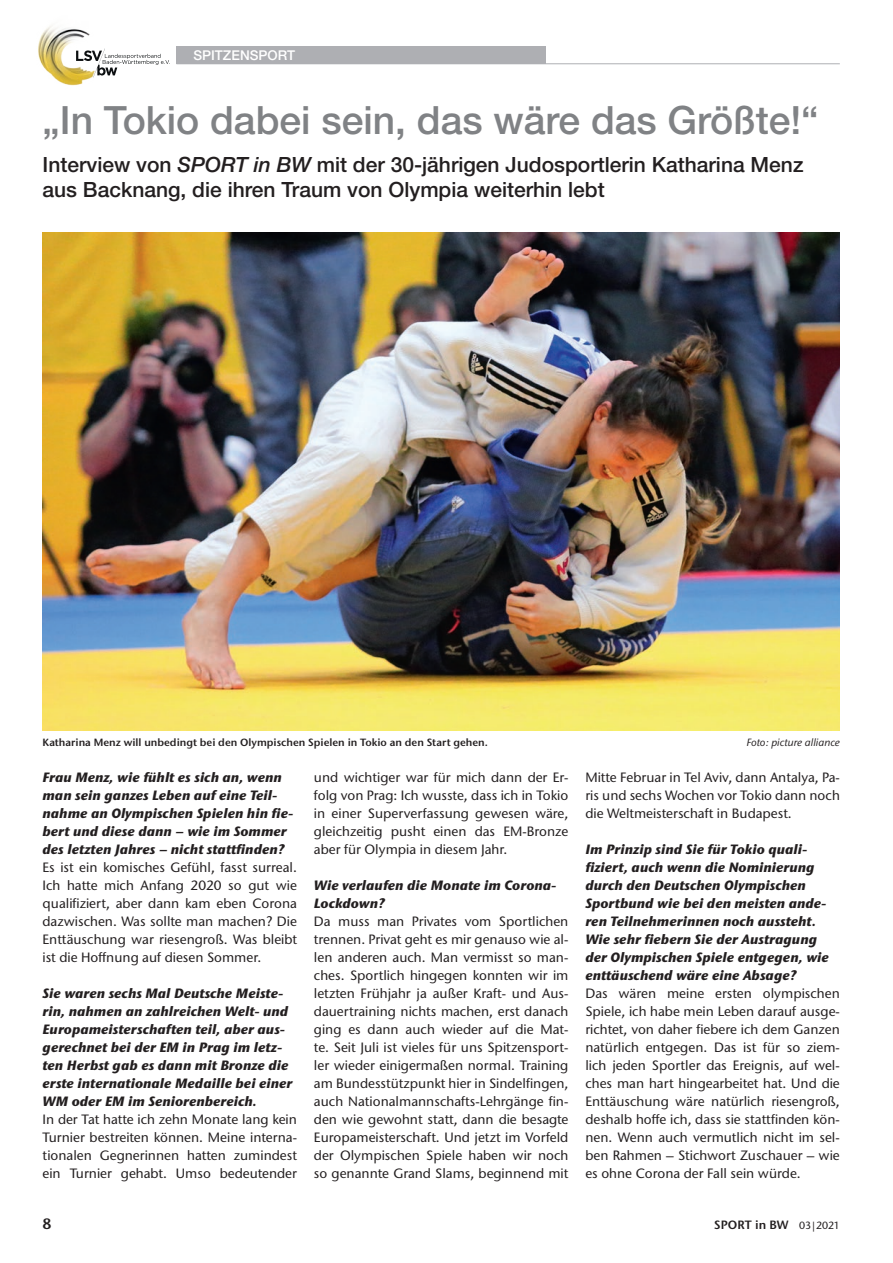
<style>
.page{position:relative;width:893px;height:1263px;background:#fff}
.page>*{position:absolute;margin:0;border:0;box-sizing:border-box;transform-origin:0 0}
.t1{font:500 39px "Helvetica Neue LT Pro";color:#808285}
.t2{font:500 21px/25.2px "Helvetica Neue LT Pro";color:#231f20}
.t3{font:600 15px "Stone Sans ITC Pro";color:#231f20}
.t4{font:500 13.5px/18px "Stone Sans ITC Pro";color:#231f20;text-align:justify}
.t5{font:italic 700 13.5px/18px "Stone Sans ITC Pro";color:#231f20}
.t6{font:500 13.5px "Helvetica Neue LT Pro";color:#fff}
.t7{font:600 12px "Stone Sans ITC Pro";color:#231f20}
.t8{font:600 10.5px "Stone Sans ITC Pro";color:#231f20}
.t9{font:italic 500 10.5px "Stone Sans ITC Pro";color:#231f20}
.s1{font-style:italic}
.s2{font-weight:500;font-size:10.5px}
</style>
<div class="page">
<hr style="left:176px;top:63px;width:664px;height:1px;background:#aeafb3">
<div style="left:176px;top:46px;width:370px;height:17px;background:#aeafb3"></div>
<img style="left:38px;top:25px;width:56px;height:61px">
<svg style="left:76px;top:48px;width:94px;height:29px"></svg>
<img style="left:43px;top:233px;width:797px;height:497px">
<p class="t6" style="left:193px;top:47px;width:103px">SPITZENSPORT</p>
<h1 class="t1" style="left:43px;top:97px;width:778px">„In Tokio dabei sein, das wäre das Größte!“</h1>
<h2 class="t2" style="left:43px;top:152px;width:762px">Interview von <span class="s1">SPORT in BW</span> mit der 30-jährigen Judosportlerin Katharina Menz aus Backnang, die ihren Traum von Olympia weiterhin lebt</h2>
<p class="t8" style="left:43px;top:736px;width:447px">Katharina Menz will unbedingt bei den Olympischen Spielen in Tokio an den Start gehen.</p>
<p class="t9" style="left:746px;top:736px;width:95px">Foto: picture alliance</p>
<p class="t5" style="left:43px;top:768px;width:252px">Frau Menz, wie fühlt es sich an, wenn man sein ganzes Leben auf eine Teil&shy;nahme an Olympischen Spielen hin fie&shy;bert und diese dann – wie im Sommer des letzten Jahres – nicht stattfinden?</p>
<p class="t4" style="left:43px;top:858px;width:256px">Es ist ein komisches Gefühl, fasst surreal.<br>Ich hatte mich Anfang 2020 so gut wie qualifiziert, aber dann kam eben Corona dazwischen. Was sollte man machen? Die Enttäuschung war riesengroß. Was bleibt ist die Hoffnung auf diesen Sommer.</p>
<p class="t5" style="left:43px;top:984px;width:251px">Sie waren sechs Mal Deutsche Meiste&shy;rin, nahmen an zahlreichen Welt- und Europameisterschaften teil, aber aus&shy;gerechnet bei der EM in Prag im letz&shy;ten Herbst gab es dann mit Bronze die erste internationale Medaille bei einer WM oder EM im Seniorenbereich.</p>
<p class="t4" style="left:43px;top:1110px;width:256px">In der Tat hatte ich zehn Monate lang kein Turnier bestreiten können. Meine interna&shy;tionalen Gegnerinnen hatten zumindest ein Turnier gehabt. Umso bedeutender</p>
<p class="t4" style="left:314px;top:768px;width:256px">und wichtiger war für mich dann der Er&shy;folg von Prag: Ich wusste, dass ich in Tokio in einer Superverfassung gewesen wäre, gleichzeitig pusht einen das EM-Bronze aber für Olympia in diesem Jahr.</p>
<p class="t5" style="left:314px;top:876px;width:244px">Wie verlaufen die Monate im Corona-<br>Lockdown?</p>
<p class="t4" style="left:314px;top:912px;width:256px">Da muss man Privates vom Sportlichen trennen. Privat geht es mir genauso wie al&shy;len anderen auch. Man vermisst so man&shy;ches. Sportlich hingegen konnten wir im letzten Frühjahr ja außer Kraft- und Aus&shy;dauertraining nichts machen, erst danach ging es dann auch wieder auf die Mat&shy;te. Seit Juli ist vieles für uns Spitzensport&shy;ler wieder einigermaßen normal. Training am Bundesstützpunkt hier in Sindelfingen, auch Nationalmannschafts-Lehrgänge fin&shy;den wie gewohnt statt, dann die besagte Europameisterschaft. Und jetzt im Vorfeld der Olympischen Spiele haben wir noch so genannte Grand Slams, beginnend mit</p>
<p class="t4" style="left:585px;top:768px;width:256px">Mitte Februar in Tel Aviv, dann Antalya, Pa&shy;ris und sechs Wochen vor Tokio dann noch die Weltmeisterschaft in Budapest.</p>
<p class="t5" style="left:585px;top:840px;width:245px">Im Prinzip sind Sie für Tokio quali&shy;fiziert, auch wenn die Nominierung durch den Deutschen Olympischen Sportbund wie bei den meisten ande&shy;ren Teilnehmerinnen noch aussteht.<br>Wie sehr fiebern Sie der Austragung der Olympischen Spiele entgegen, wie enttäuschend wäre eine Absage?</p>
<p class="t4" style="left:585px;top:984px;width:256px">Das wären meine ersten olympischen Spiele, ich habe mein Leben darauf ausge&shy;richtet, von daher fiebere ich dem Ganzen natürlich entgegen. Das ist für so ziem&shy;lich jeden Sportler das Ereignis, auf wel&shy;ches man hart hingearbeitet hat. Und die Enttäuschung wäre natürlich riesengroß, deshalb hoffe ich, dass sie stattfinden kön&shy;nen. Wenn auch vermutlich nicht im sel&shy;ben Rahmen – Stichwort Zuschauer – wie es ohne Corona der Fall sein würde.</p>
<p class="t3" style="left:43px;top:1214px;width:11px">8</p>
<p class="t7" style="left:714px;top:1217px;width:127px">SPORT in BW <span class="s2">03|2021</span></p>
</div>
